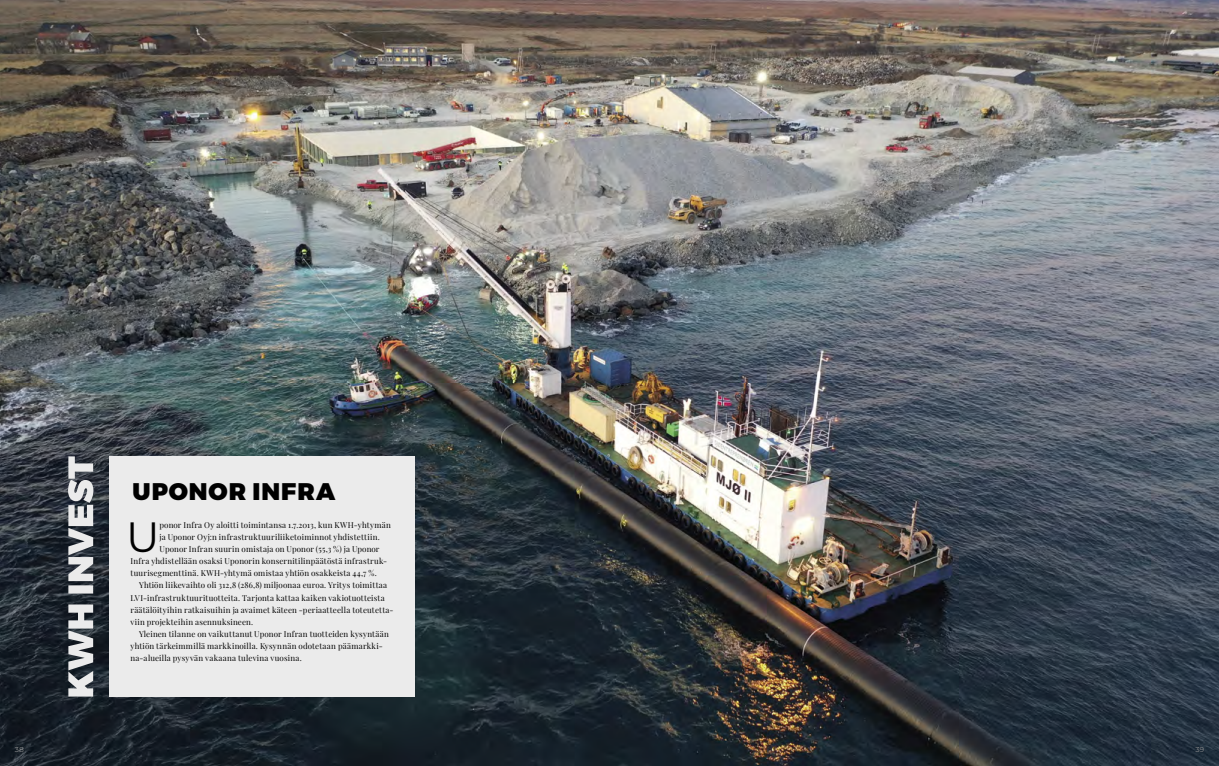
<style>
.page{position:relative;width:1219px;height:766px;background:#fff}
.page>*{position:absolute;margin:0;border:0;box-sizing:border-box;transform-origin:0 0}
.t1{font:42.3px "Montserrat";color:#000}
.t2{font:900 24px "Montserrat";letter-spacing:.04em;color:#000}
.t3{font:8px "Playfair Display";letter-spacing:.03em;color:#000}
.t4{font:8px "Playfair Display";letter-spacing:.01em;color:#000}
.t5{font:7px "Montserrat";color:#939393}
</style>
<div class="page">
<img style="left:0;top:0;width:1219px;height:765px">
<div style="left:109px;top:456px;width:306px;height:240px;background:#ebebeb"></div>
<svg style="left:68px;top:456px;width:25px;height:240px;background:#9da0a4"></svg>
<h2 class="t2" style="left:133px;top:476px;width:204px">UPONOR INFRA</h2>
<h1 class="t1" style="left:126px;top:508px;width:35px">U</h1>
<p class="t3" style="left:160px;top:519px;width:233px">ponor Infra Oy aloitti toimintansa 1.7.2013, kun KWH-yhtymän</p>
<p class="t3" style="left:160px;top:531px;width:222px">ja Uponor Oyj:n infrastruktuuriliiketoiminnot yhdistettiin.</p>
<p class="t4" style="left:160px;top:543px;width:221px">Uponor Infran suurin omistaja on Uponor (55,3 %) ja Uponor</p>
<p class="t3" style="left:131px;top:555px;width:258px">Infra yhdistellään osaksi Uponorin konsernitilinpäätöstä infrastruk-</p>
<p class="t3" style="left:131px;top:567px;width:248px">tuurisegmenttinä. KWH-yhtymä omistaa yhtiön osakkeista 44,7 %.</p>
<p class="t3" style="left:139px;top:579px;width:250px">Yhtiön liikevaihto oli 312,8 (286,8) miljoonaa euroa. Yritys toimittaa</p>
<p class="t3" style="left:131px;top:591px;width:256px">LVI-infrastruktuurituotteita. Tarjonta kattaa kaiken vakiotuotteista</p>
<p class="t3" style="left:131px;top:603px;width:265px">räätälöityihin ratkaisuihin ja avaimet käteen -periaatteella toteutetta-</p>
<p class="t3" style="left:131px;top:615px;width:124px">viin projekteihin asennuksineen.</p>
<p class="t3" style="left:139px;top:627px;width:251px">Yleinen tilanne on vaikuttanut Uponor Infran tuotteiden kysyntään</p>
<p class="t3" style="left:131px;top:639px;width:254px">yhtiön tärkeimmillä markkinoilla. Kysynnän odotetaan päämarkki-</p>
<p class="t3" style="left:131px;top:651px;width:173px">na-alueilla pysyvän vakaana tulevina vuosina.</p>
<p class="t5" style="left:15px;top:744px;width:11px">38</p>
<p class="t5" style="left:1195px;top:744px;width:11px">39</p>
</div>
